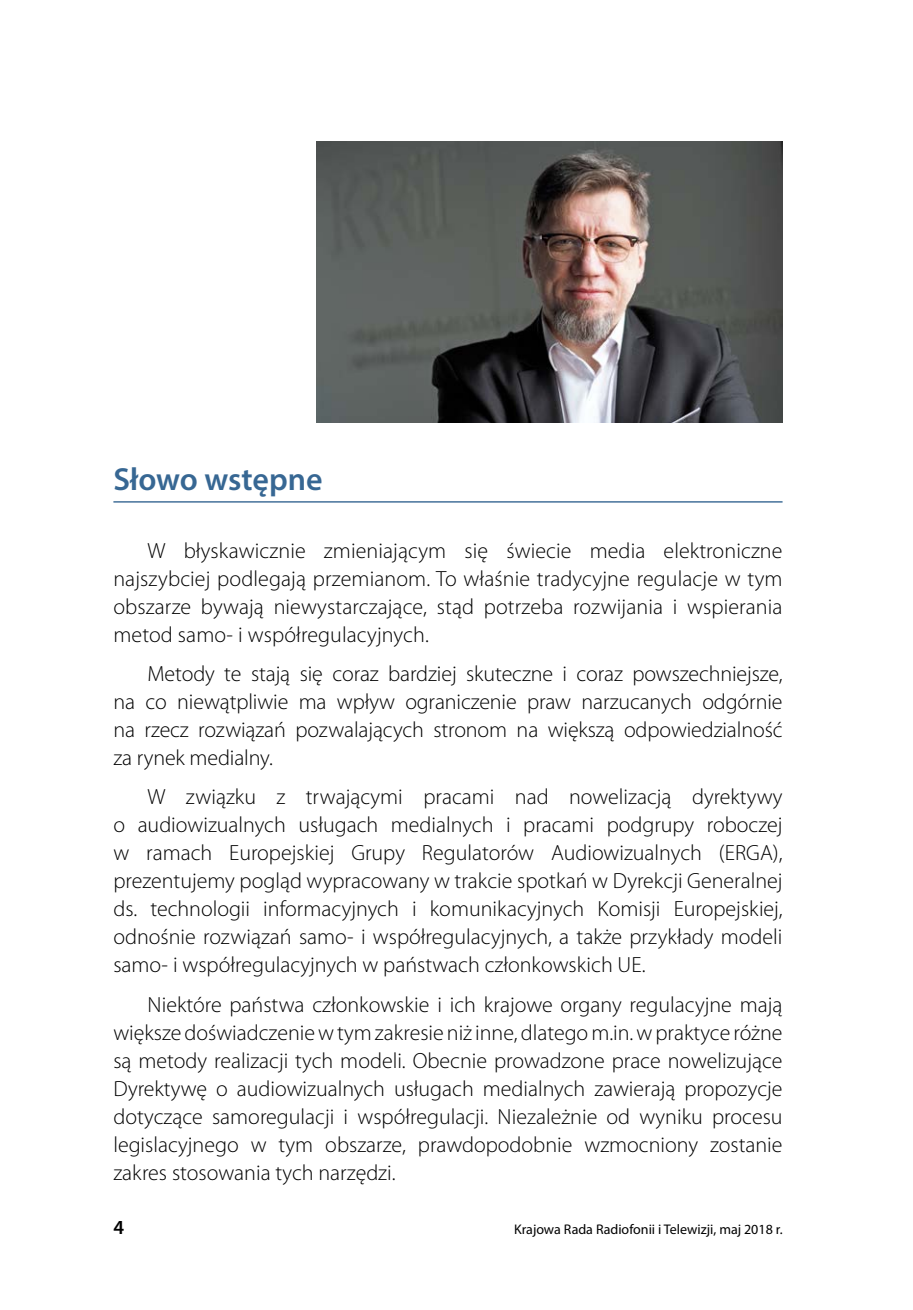
<style>
.page{position:relative;width:913px;height:1310px;background:#fff}
.page>*{position:absolute;margin:0;border:0;box-sizing:border-box;transform-origin:0 0}
.t1{font:600 32px "Myriad Pro";color:#376793}
.t2{font:300 22px/28px "Myriad Pro";color:#000;text-align:justify}
.t3{font:600 20px "Myriad Pro";color:#000}
.t4{font:14px "Myriad Pro";color:#000}
</style>
<div class="page">
<hr style="left:113px;top:501px;width:669px;height:1px;background:#376793">
<img style="left:316px;top:142px;width:466px;height:280px">
<h1 class="t1" style="left:113px;top:459px;width:211px">Słowo wstępne</h1>
<p class="t2" style="left:113px;top:536px;width:670px;text-indent:34px">W błyskawicznie zmieniającym się świecie media elektroniczne najszybciej podlegają przemianom. To właśnie tradycyjne regulacje w tym obszarze bywają niewystarczające, stąd potrzeba rozwijania i wspierania metod samo- i współregulacyjnych.</p>
<p class="t2" style="left:113px;top:660px;width:671px;text-indent:34px">Metody te stają się coraz bardziej skuteczne i coraz powszechniejsze, na co niewątpliwie ma wpływ ograniczenie praw narzucanych odgórnie na rzecz rozwiązań pozwalających stronom na większą odpowiedzialność za rynek medialny.</p>
<p class="t2" style="left:113px;top:783px;width:672px;text-indent:34px">W związku z trwającymi pracami nad nowelizacją dyrektywy o audiowizualnych usługach medialnych i pracami podgrupy roboczej w ramach Europejskiej Grupy Regulatorów Audiowizualnych (ERGA</p>
<p class="t2" style="left:113px;top:839px;width:672px;text-indent:659px">), prezentujemy pogląd wypracowany w trakcie spotkań w Dyrekcji Generalnej ds. technologii informacyjnych i komunikacyjnych Komisji Europejskiej, odnośnie rozwiązań samo- i współregulacyjnych, a także przykłady modeli samo- i współregulacyjnych w państwach członkowskich UE.</p>
<p class="t2" style="left:113px;top:991px;width:671px;text-indent:34px">N iektóre państwa członkowskie i ich krajowe organy regulacyjne mają większe doświadczenie wtym zakresie niż inne, dlatego m.in. wpraktyce różne są metody realizacji tych modeli. Obecnie prowadzone prace nowelizujące Dyrektywę o audiowizualnych usługach medialnych zawierają propozycje dotyczące samoregulacji i współregulacji. N iezależnie od wyniku procesu legislacyjnego w tym obszarze, prawdopodobnie wzmocniony zostanie zakres stosowania tych narzędzi.</p>
<p class="t3" style="left:113px;top:1214px;width:12px">4</p>
<p class="t4" style="left:514px;top:1221px;width:270px">Krajowa Rada Radiofonii i Telewizji, maj 2018 r.</p>
</div>
